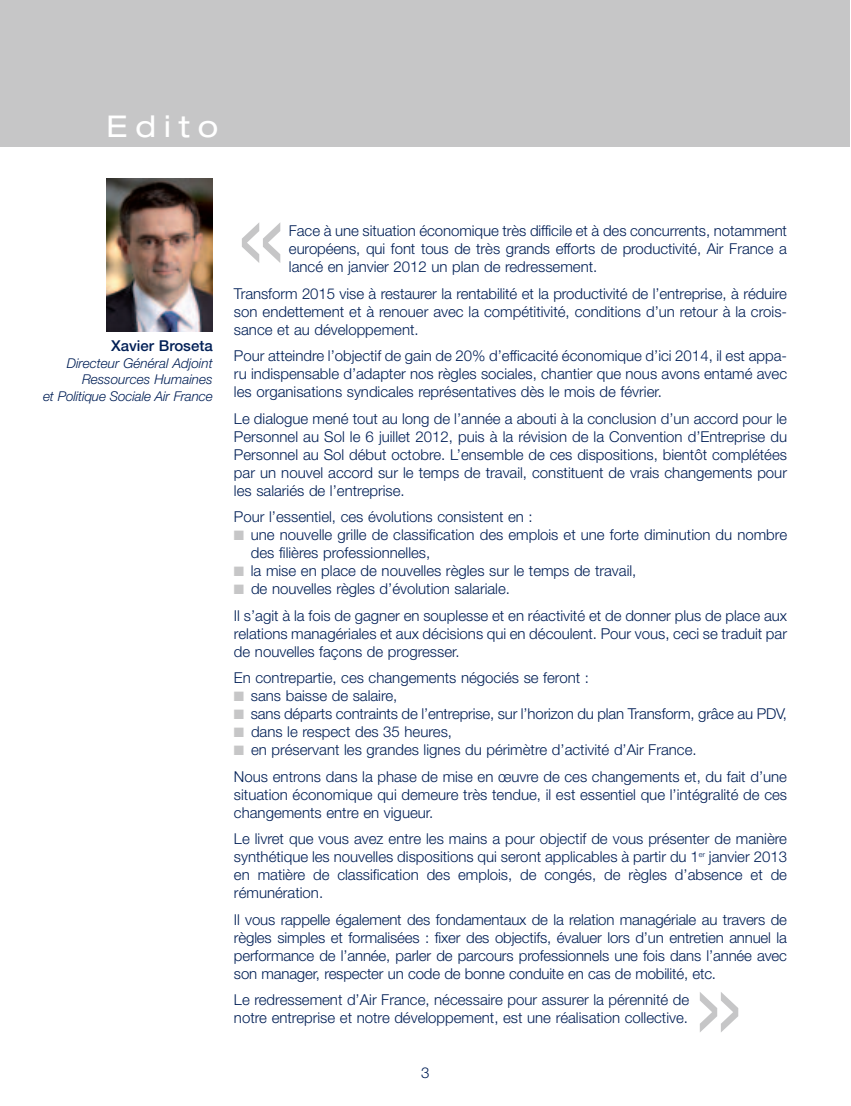
<style>
.page{position:relative;width:851px;height:1106px;background:#fff}
.page>*{position:absolute;margin:0;border:0;box-sizing:border-box;transform-origin:0 0}
.t1{font:300 130.8px "Helvetica Neue";color:#c6c6c7}
.t2{font:expanded 30px "Helvetica Neue";letter-spacing:.265em;color:#fff}
.t3{font:300 15px/18px "Helvetica Neue";color:#001f56;text-align:justify}
.t4{font:500 15px "Helvetica Neue";color:#001f56}
.t5{font:italic 300 13.5px/16.5px "Helvetica Neue";color:#001f56;text-align:right}
.s1{color:#c6c6c7}
</style>
<div class="page">
<div style="left:0;top:0;width:849px;height:146px;background:#c6c6c7"></div>
<img style="left:106px;top:179px;width:107px;height:153px">
<h2 class="t2" style="left:106px;top:115px;width:113px">Edito</h2>
<p class="t4" style="left:111px;top:340px;width:103px">Xavier Broseta</p>
<p class="t5" style="left:43px;top:356px;width:171px">Directeur Général Adjoint<br>Ressources Humaines<br>et Politique Sociale Air France</p>
<h1 class="t1" style="left:234px;top:185px;width:57px">«</h1>
<p class="t3" style="left:289px;top:223px;width:499px">Face à une situation économique très difficile et à des concurrents, notamment européens, qui font tous de très grands efforts de productivité, Air France a lancé en janvier 2012 un plan de redressement.</p>
<p class="t3" style="left:234px;top:286px;width:554px">Transform 2015 vise à restaurer la rentabilité et la productivité de l’entreprise, à réduire son endettement et à renouer avec la compétitivité, conditions d’un retour à la crois&shy;sance et au développement.</p>
<p class="t3" style="left:234px;top:348px;width:554px">Pour atteindre l’objectif de gain de 20% d’efficacité économique d’ici 2014, il est appa&shy;ru indispensable d’adapter nos règles sociales, chantier que nous avons entamé avec les organisations syndicales représentatives dès le mois de février.</p>
<p class="t3" style="left:234px;top:411px;width:554px">Le dialogue mené tout au long de l’année a abouti à la conclusion d’un accord pour le Personnel au Sol le 6 juillet 2012, puis à la révision de la Convention d’Entreprise du Personnel au Sol début octobre. L’ensemble de ces dispositions, bientôt complétées par un nouvel accord sur le temps de travail, constituent de vrais changements pour les salariés de l’entreprise.</p>
<p class="t3" style="left:234px;top:509px;width:300px">Pour l’essentiel, ces évolutions consistent en :</p>
<p class="t3" style="left:251px;top:527px;width:537px;text-indent:-17px"><span class="s1">■</span> une nouvelle grille de classification des emplois et une forte diminution du nombre des filières professionnelles,</p>
<p class="t3" style="left:234px;top:563px;width:404px"><span class="s1">■</span> la mise en place de nouvelles règles sur le temps de travail,</p>
<p class="t3" style="left:234px;top:577px;width:554px;line-height:26.5px"><span class="s1">■</span> de nouvelles règles d’évolution salariale.<br>Il s’agit à la fois de gagner en souplesse et en réactivité et de donner plus de place aux</p>
<p class="t3" style="left:234px;top:626px;width:554px">relations managériales et aux décisions qui en découlent. Pour vous, ceci se traduit par de nouvelles façons de progresser.</p>
<p class="t3" style="left:234px;top:670px;width:356px">En contrepartie, ces changements négociés se feront :</p>
<p class="t3" style="left:234px;top:688px;width:165px"><span class="s1">■</span> sans baisse de salaire,</p>
<p class="t3" style="left:234px;top:706px;width:554px"><span class="s1">■</span> sans départs contraints de l’entreprise, sur l’horizon du plan Transform, grâce au PDV,</p>
<p class="t3" style="left:234px;top:724px;width:220px"><span class="s1">■</span> dans le respect des 35 heures,</p>
<p class="t3" style="left:234px;top:738px;width:554px;line-height:26.5px"><span class="s1">■</span> en préservant les grandes lignes du périmètre d’activité d’Air France.<br>Nous entrons dans la phase de mise en œuvre de ces changements et, du fait d’une</p>
<p class="t3" style="left:234px;top:787px;width:554px">situation économique qui demeure très tendue, il est essentiel que l’intégralité de ces changements entre en vigueur.</p>
<p class="t3" style="left:234px;top:831px;width:554px">Le livret que vous avez entre les mains a pour objectif de vous présenter de manière synthétique les nouvelles dispositions qui seront applicables à partir du 1<sup>er</sup> janvier 2013 en matière de classification des emplois, de congés, de règles d’absence et de rémunération.</p>
<p class="t3" style="left:234px;top:912px;width:554px">Il vous rappelle également des fondamentaux de la relation managériale au travers de règles simples et formalisées : fixer des objectifs, évaluer lors d’un entretien annuel la performance de l’année, parler de parcours professionnels une fois dans l’année avec son manager, respecter un code de bonne conduite en cas de mobilité, etc.</p>
<p class="t3" style="left:234px;top:992px;width:456px">Le redressement d’Air France, nécessaire pour assurer la pérennité de notre entreprise et notre développement, est une réalisation collective.</p>
<h1 class="t1" style="left:690px;top:954px;width:57px">»</h1>
<p class="t3" style="left:421px;top:1064px;width:10px">3</p>
</div>
